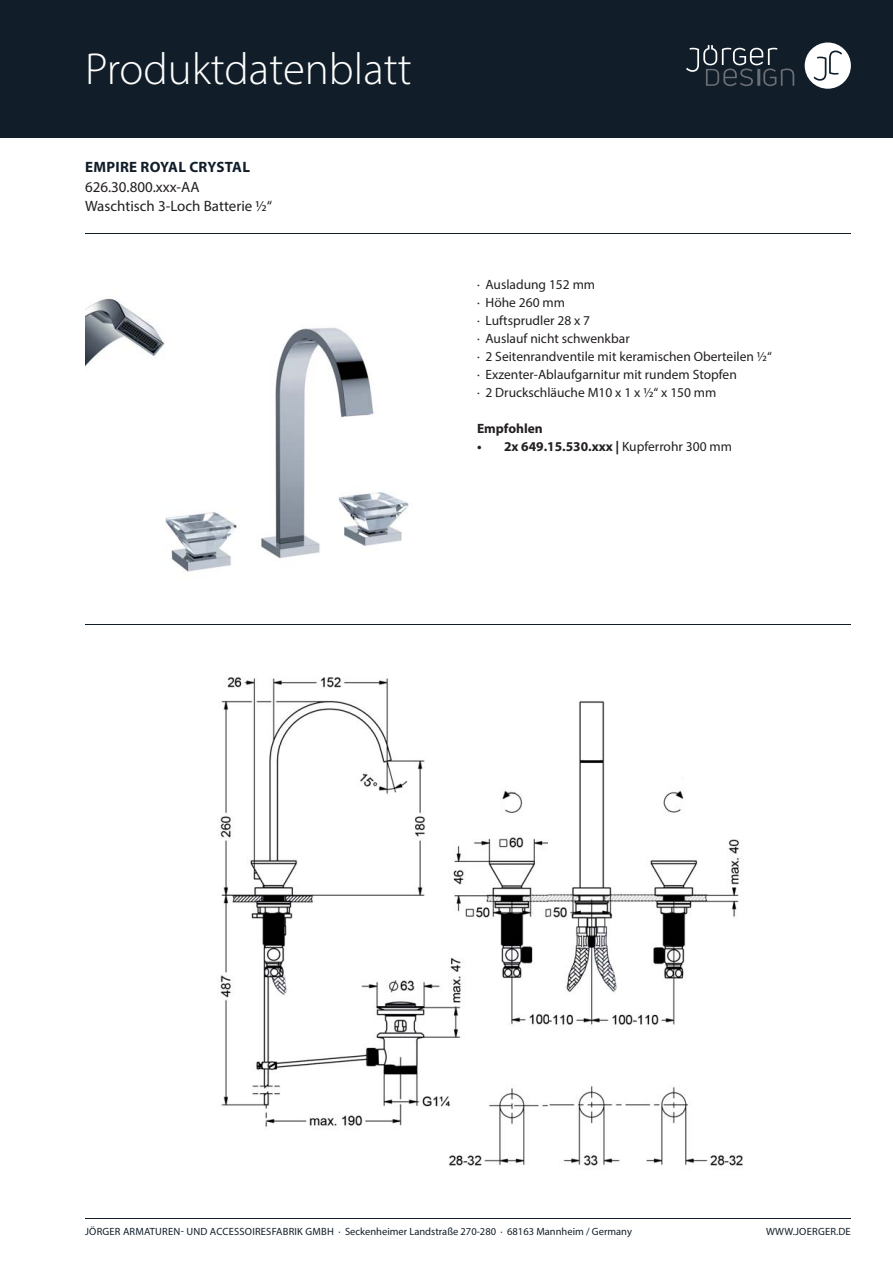
<style>
.page{position:relative;width:893px;height:1263px;background:#fff}
.page>*{position:absolute;margin:0;border:0;box-sizing:border-box;transform-origin:0 0}
.t1{font:300 45px "Myriad Pro";color:#fff}
.t2{font:15px "Myriad Pro";color:#231f20}
.t3{font:700 15px "Myriad Pro";letter-spacing:.02em;color:#111e29}
.t4{font:13.5px/18px "Myriad Pro";color:#231f20}
.t5{font:700 13.5px "Myriad Pro";color:#231f20}
.t6{font:10.5px "Myriad Pro";letter-spacing:.005em;color:#111e29}
.s1{font-weight:400}
</style>
<div class="page">
<div style="left:0;top:0;width:893px;height:138px;background:#111e29"></div>
<div style="left:805px;top:43px;width:46px;height:46px;background:#fff;border-radius:50%"></div>
<svg style="left:814px;top:51px;width:28px;height:30px"></svg>
<svg style="left:686px;top:45px;width:108px;height:41px"></svg>
<hr style="left:85px;top:1218px;width:766px;height:1px;background:#111e29">
<hr style="left:85px;top:233px;width:766px;height:1px;background:#111e29">
<hr style="left:85px;top:624px;width:766px;height:1px;background:#111e29">
<img style="left:85px;top:298px;width:324px;height:274px">
<img style="left:220px;top:677px;width:523px;height:489px">
<h1 class="t1" style="left:85px;top:52px;width:328px">Produktdatenblatt</h1>
<p class="t3" style="left:85px;top:161px;width:166px">EMPIRE ROYAL CRYSTAL</p>
<p class="t2" style="left:85px;top:200px;width:189px">Waschtisch 3-Loch Batterie ½“</p>
<p class="t2" style="left:85px;top:181px;width:116px">626.30.800.xxx-AA</p>
<p class="t4" style="left:477px;top:277px;width:296px">· Ausladung 152 mm<br>· Höhe 260 mm<br>· Luftsprudler 28 x 7<br>· Auslauf nicht schwenkbar<br>· 2 Seitenrandventile mit keramischen Oberteilen ½“ · Exzenter-Ablaufgarnitur mit rundem Stopfen<br>· 2 Druckschläuche M10 x 1 x ½“ x 150 mm</p>
<p class="t5" style="left:477px;top:423px;width:67px">Empfohlen</p>
<p class="t5" style="left:477px;top:441px;width:256px">• 2x 649.15.530.xxx | <span class="s1">Kupferrohr 300 mm</span></p>
<p class="t6" style="left:85px;top:1228px;width:548px">JÖRGER ARMATUREN- UND ACCESSOIRESFABRIK GMBH · Seckenheimer Landstraße 270-280 · 68163 Mannheim / Germany</p>
<p class="t6" style="left:766px;top:1228px;width:86px">WWW.JOERGER.DE</p>
</div>
